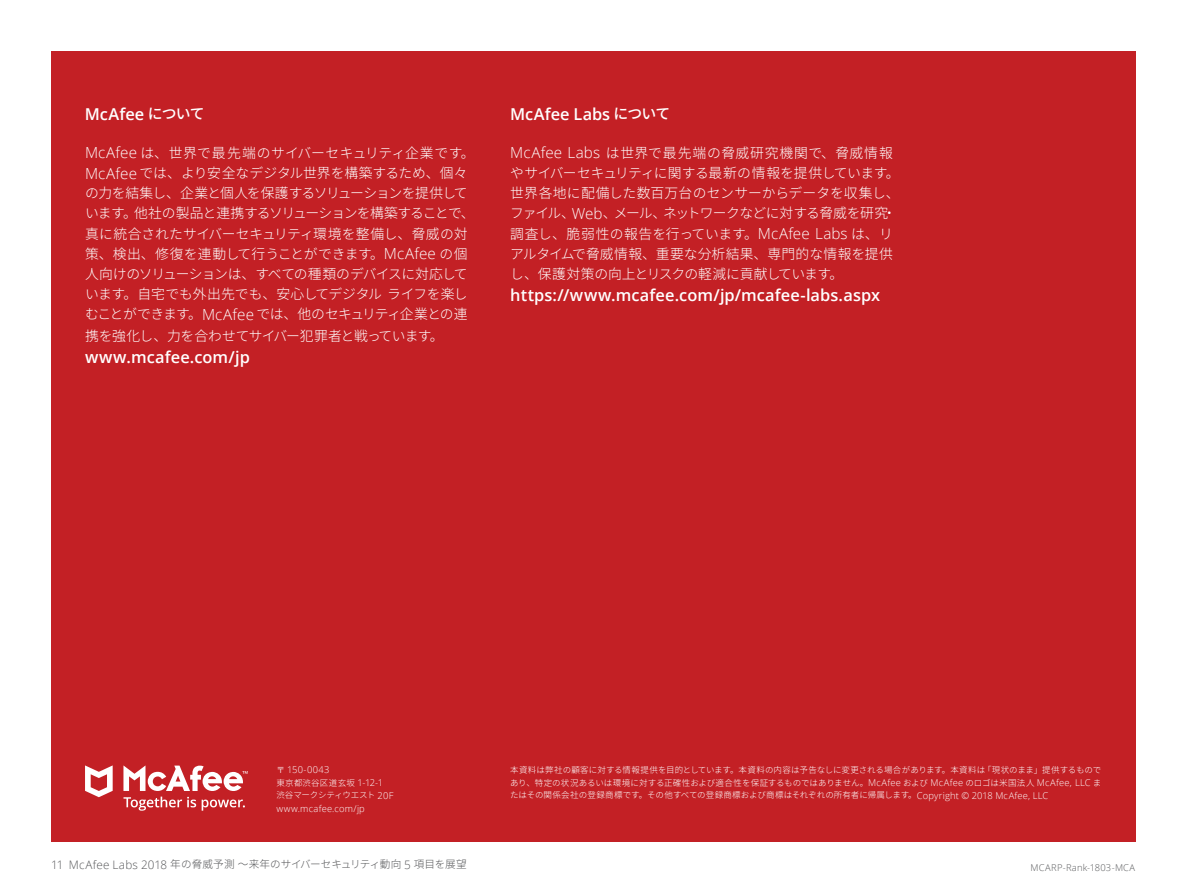
<style>
.page{position:relative;width:1188px;height:893px;background:#fff}
.page>*{position:absolute;margin:0;border:0;box-sizing:border-box;transform-origin:0 0}
.t1{font:600 16.35px "Open Sans";letter-spacing:.005em;color:#fff}
.t2{font:300 13.8px/20.2px "Noto Sans CJ Kjp";letter-spacing:-.015em;color:#fff}
.t3{font:300 10.65px "Noto Sans CJ Kjp";letter-spacing:-.005em;color:#57585a}
.t4{font:300 9.3px "Open Sans";letter-spacing:.025em;color:#fff}
.t5{font:300 9.3px "Open Sans";letter-spacing:.025em;color:#57585a}
.t6{font:300 8.55px/12.8px "Noto Sans CJ Kjp";letter-spacing:.01em;color:#fff;text-align:justify}
.s1{font-family:"Noto Sans CJ Kjp";font-weight:500;font-size:14.85px}
.s2{font-family:"Open Sans";font-size:15.15px}
.s3{font-family:"Noto Sans CJ Kjp";font-size:8.55px}
.s4{font-family:"Open Sans";font-size:9.3px}
.s5{font-family:"Open Sans";font-size:11.7px}
</style>
<div class="page">
<div style="left:51px;top:51px;width:1084px;height:791px;background:#c32025"></div>
<svg style="left:123px;top:765px;width:125px;height:26px"></svg>
<svg style="left:85px;top:765px;width:28px;height:32px"></svg>
<svg style="left:124px;top:797px;width:72px;height:14px"></svg>
<svg style="left:202px;top:799px;width:43px;height:12px"></svg>
<p class="t1" style="left:85px;top:103px;width:121px">McAfee <span class="s1">について</span></p>
<p class="t2" style="left:85px;top:143px;width:391px"><span class="s2">McAfee</span> は、世界で最先端のサイバーセキュリティ企業です。<span class="s2">McAfee</span> では、より安全なデジタル世界を構築するため、個々の力を結集し、企業と個人を保護するソリューションを提供しています。他社の製品と連携するソリューションを構築することで、真に統合されたサイバーセキュリティ環境を整備し、脅威の対策、検出、修復を連動して行うことができます。<span class="s2">McAfee</span> の個人向けのソリューションは、すべての種類のデバイスに対応しています。自宅でも外出先でも、安心してデジタルライフを楽しむことができます。<span class="s2">McAfee</span> では、他のセキュリティ企業との連携を強化し、力を合わせてサイバー犯罪者と戦っています。</p>
<p class="t1" style="left:85px;top:346px;width:166px">www.mcafee.com/jp</p>
<p class="t1" style="left:510px;top:103px;width:162px">McAfee Labs <span class="s1">について</span></p>
<p class="t2" style="left:510px;top:143px;width:391px"><span class="s2">McAfee Labs</span> は世界で最先端の脅威研究機関で、脅威情報やサイバーセキュリティに関する最新の情報を提供しています。世界各地に配備した数百万台のセンサーからデータを収集し、ファイル、<span class="s2">Web</span>、メール、ネットワークなどに対する脅威を研究・調査し、脆弱性の報告を行っています。<span class="s2">McAfee Labs</span> は、リアルタイムで脅威情報、重要な分析結果、専門的な情報を提供し、保護対策の向上とリスクの軽減に貢献しています。</p>
<p class="t1" style="left:510px;top:284px;width:371px">https://www.mcafee.com/jp/mcafee-labs.aspx</p>
<p class="t4" style="left:276px;top:764px;width:55px"><span class="s3">〒</span> 150-0043</p>
<p class="t6" style="left:276px;top:776px;width:118px">東京都渋谷区道玄坂 <span class="s4">1-12-1</span>渋谷マークシティウエスト <span class="s4">20F</span></p>
<p class="t4" style="left:276px;top:802px;width:90px">www.mcafee.com/jp</p>
<p class="t3" style="left:51px;top:858px;width:417px"><span class="s5">11 McAfee Labs 2018</span> 年の脅威予測～来年のサイバーセキュリティ動向 <span class="s5">5</span> 項目を展望</p>
<p class="t6" style="left:510px;top:764px;width:593px">本資料は弊社の顧客に対する情報提供を目的としています。本資料の内容は予告なしに変更される場合があります。本資料は「現状のまま」提供するものであり、特定の状況あるいは環境に対する正確性および適合性を保証するものではありません。<span class="s4">McAfee</span> および <span class="s4">McAfee</span> のロゴは米国法人 <span class="s4">McAfee, LLC</span> またはその関係会社の登録商標です。その他すべての登録商標および商標はそれぞれの所有者に帰属します。<span class="s4">Copyright © 2018 McAfee, LLC</span></p>
<p class="t5" style="left:1031px;top:861px;width:106px">MCARP-Rank-1803-MCA</p>
</div>
